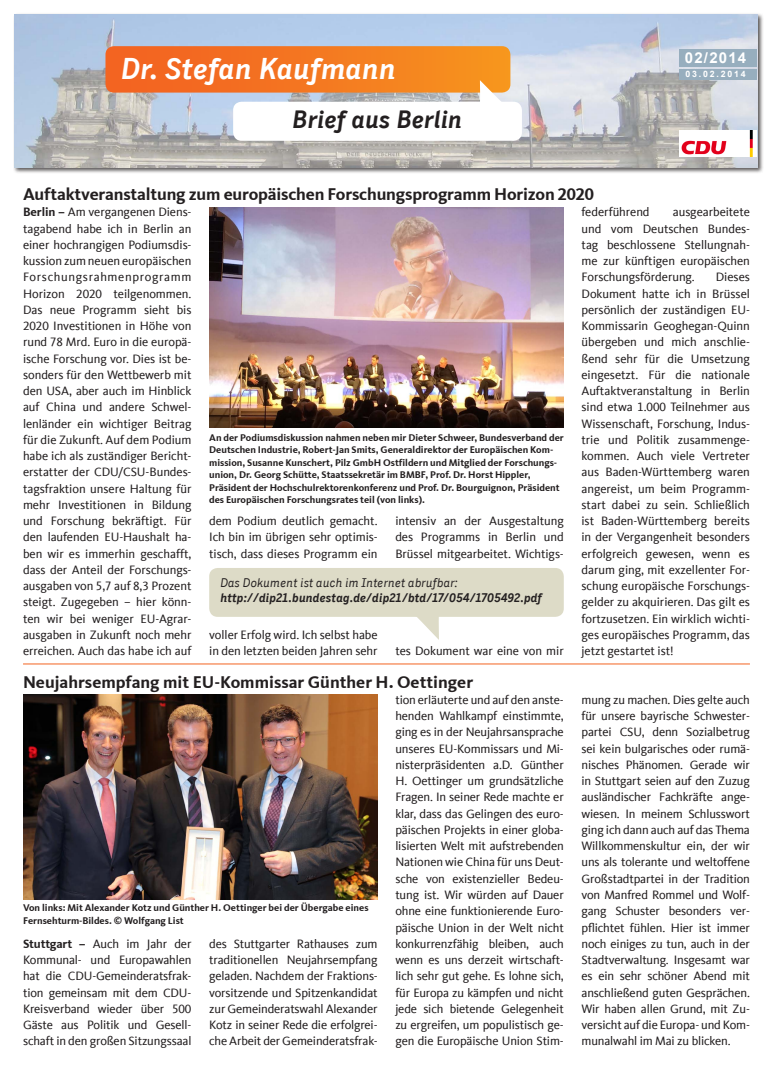
<style>
.page{position:relative;width:773px;height:1081px;background:#fff}
.page>*{position:absolute;margin:0;border:0;box-sizing:border-box;transform-origin:0 0}
.Infobox_Überschrift{font:italic 700 30px "CDU Skopex";color:#fff}
.Infobox_Überschrift-2{font:italic 700 25px "CDU Skopex";color:#231f20}
.Überschrift{font:700 17.5px "CDU Kievit Tab";letter-spacing:-.01em;color:#231f20}
.t1{font:700 15px "Arial";letter-spacing:.08em;color:#fff}
.Fließtext{font:12.5px/16.2px "CDU Kievit Tab";letter-spacing:-.005em;color:#231f20;text-align:justify}
.Sprechblase_fett{font:italic 700 12.5px "CDU Skopex";color:#231f20}
.Sprechblase_fett-2{font:italic 12.5px "CDU Skopex";color:#231f20}
.Bildunterschrift{font:700 10px/12.5px "CDU Kievit Tab";color:#231f20}
.t2{font:700 8.75px "Arial";letter-spacing:.21em;color:#fff}
.s1{font-weight:700}
</style>
<div class="page">
<div style="left:209px;top:568px;width:354px;height:49px;background:#dddbc7;border-radius:9px"></div>
<svg style="left:417px;top:617px;width:22px;height:23px"></svg>
<img style="left:209px;top:207px;width:354px;height:221px">
<img style="left:23px;top:694px;width:354px;height:205px">
<hr style="left:23px;top:663px;width:726px;height:1px;background:#f36421">
<div style="left:13px;top:13px;width:750px;height:161px;background:#231f20;opacity:.75"></div>
<img style="left:14px;top:14px;width:742px;height:154px">
<img style="left:679px;top:131px;width:77px;height:26px">
<div style="left:233px;top:102px;width:289px;height:39px;background:#fff;border-radius:9px"></div>
<svg style="left:105px;top:46px;width:405px;height:62px;background:#ea9051"></svg>
<div style="left:679px;top:49px;width:77px;height:18px;background:#97aebe"></div>
<div style="left:679px;top:69px;width:77px;height:10px;background:#97aebe"></div>
<p class="Infobox_Überschrift" style="left:121px;top:51px;width:276px">Dr. Stefan Kaufmann</p>
<p class="Infobox_Überschrift-2" style="left:292px;top:105px;width:171px">Brief aus Berlin</p>
<p class="Überschrift" style="left:23px;top:184px;width:572px">Auftaktveranstaltung zum europäischen Forschungsprogramm Horizon 2020</p>
<p class="t1" style="left:684px;top:48px;width:63px">02/2014</p>
<p class="t2" style="left:685px;top:68px;width:62px">03.02.2014</p>
<p class="Fließtext" style="left:23px;top:204px;width:170px"><span class="s1">Berlin –</span> Am vergangenen Diens&shy;tagabend habe ich in Berlin an einer hochrangigen Podiumsdis&shy;kussion zum neuen europäischen Forschungsrahmenprogramm Horizon 2020 teilgenommen.<br>Das neue Programm sieht bis 2020 Investitionen in Höhe von rund 78 Mrd. Euro in die europä&shy;ische Forschung vor. Dies ist be&shy;sonders für den Wettbewerb mit den USA, aber auch im Hinblick auf China und andere Schwel&shy;lenländer ein wichtiger Beitrag für die Zukunft. Auf dem Podium habe ich als zuständiger Bericht&shy;erstatter der CDU/CSU-Bundes&shy;tagsfraktion unsere Haltung für mehr Investitionen in Bildung und Forschung bekräftigt. Für den laufenden EU-Haushalt ha&shy;ben wir es immerhin geschafft, dass der Anteil der Forschungs&shy;ausgaben von 5,7 auf 8,3 Prozent steigt. Zugegeben – hier könn&shy;ten wir bei weniger EU-Agrar&shy;ausgaben in Zukunft noch mehr erreichen. Auch das habe ich auf</p>
<p class="Bildunterschrift" style="left:209px;top:431px;width:356px">An der Podiumsdiskussion nahmen neben mir Dieter Schweer, Bundesverband der Deutschen Industrie, Robert-Jan Smits, Generaldirektor der Europäischen Kom&shy;mission, Susanne Kunschert, Pilz GmbH Ostfildern und Mitglied der Forschungs&shy;union, Dr. Georg Schütte, Staatssekretär im BMBF, Prof. Dr. Horst Hippler, Präsident der Hochschulrektorenkonferenz und Prof. Dr. Bourguignon, Präsident des Europäischen Forschungsrates teil (von links).</p>
<p class="Fließtext" style="left:209px;top:513px;width:170px">dem Podium deutlich gemacht.<br>Ich bin im übrigen sehr optimis&shy;tisch, dass dieses Programm ein</p>
<p class="Fließtext" style="left:395px;top:513px;width:170px">intensiv an der Ausgestaltung des Programms in Berlin und Brüssel mitgearbeitet. Wichtigs-</p>
<p class="Sprechblase_fett-2" style="left:220px;top:575px;width:239px">Das Dokument ist auch im Internet abrufbar:</p>
<p class="Sprechblase_fett" style="left:220px;top:590px;width:323px">http://dip21.bundestag.de/dip21/btd/17/054/1705492.pdf</p>
<p class="Fließtext" style="left:209px;top:627px;width:170px">voller Erfolg wird. Ich selbst habe in den letzten beiden Jahren sehr</p>
<p class="Fließtext" style="left:395px;top:643px;width:170px">tes Dokument war eine von mir</p>
<p class="Überschrift" style="left:23px;top:671px;width:451px">Neujahrsempfang mit EU-Kommissar Günther H. Oettinger</p>
<p class="Fließtext" style="left:581px;top:204px;width:70px">federführend</p>
<p class="Fließtext" style="left:581px;top:204px;width:170px;text-indent:91px">ausgearbeitete und vom Deutschen Bundes&shy;tag beschlossene Stellungnah&shy;me zur künftigen europäischen Forschungsförderung.</p>
<p class="Fließtext" style="left:581px;top:269px;width:170px;text-indent:134px">Dieses Dokument hatte ich in Brüssel persönlich der zuständigen EU-Kommissarin Geoghegan-Quinn übergeben und mich anschlie&shy;ßend sehr für die Umsetzung eingesetzt. Für die nationale Auftaktveranstaltung in Berlin sind etwa 1.000 Teilnehmer aus Wissenschaft, Forschung, Indus&shy;trie und Politik zusammenge&shy;kommen. Auch viele Vertreter aus Baden-Württemberg waren angereist, um beim Programm&shy;start dabei zu sein. Schließlich ist Baden-Württemberg bereits in der Vergangenheit besonders erfolgreich gewesen, wenn es darum ging, mit exzellenter For&shy;schung europäische Forschungs&shy;gelder zu akquirieren. Das gilt es fortzusetzen. Ein wirklich wichti&shy;ges europäisches Programm, das jetzt gestartet ist!</p>
<p class="Bildunterschrift" style="left:23px;top:902px;width:347px">Von links: Mit Alexander Kotz und Günther H. Oettinger bei der Übergabe eines<br>Fernsehturm-Bildes. © Wolfgang List</p>
<p class="Fließtext" style="left:23px;top:935px;width:170px"><span class="s1">Stuttgart –</span> Auch im Jahr der Kommunal- und Europawahlen hat die CDU-Gemeinderatsfrak&shy;tion gemeinsam mit dem CDU-Kreisverband wieder über 500<br>Gäste aus Politik und Gesell&shy;schaft in den großen Sitzungssaal</p>
<p class="Fließtext" style="left:209px;top:935px;width:170px">des Stuttgarter Rathauses zum traditionellen Neujahrsempfang geladen. Nachdem der Fraktions&shy;vorsitzende und Spitzenkandidat zur Gemeinderatswahl Alexander Kotz in seiner Rede die erfolgrei&shy;che Arbeit der Gemeinderatsfrak-</p>
<p class="Fließtext" style="left:395px;top:692px;width:170px">tion erläuterte und auf den anste&shy;henden Wahlkampf einstimmte, ging es in der Neujahrsansprache unseres EU-Kommissars und Mi&shy;nisterpräsidenten a.D. Günther H. Oettinger um grundsätzliche Fragen. In seiner Rede machte er klar, dass das Gelingen des euro&shy;päischen Projekts in einer globa&shy;lisierten Welt mit aufstrebenden Nationen wie China für uns Deut&shy;sche von existenzieller Bedeu&shy;tung ist. Wir würden auf Dauer ohne eine funktionierende Euro&shy;päische Union in der Welt nicht konkurrenzfähig bleiben, auch wenn es uns derzeit wirtschaft&shy;lich sehr gut gehe. Es lohne sich, für Europa zu kämpfen und nicht jede sich bietende Gelegenheit zu ergreifen, um populistisch ge&shy;gen die Europäische Union Stim-</p>
<p class="Fließtext" style="left:581px;top:692px;width:170px">mung zu machen. Dies gelte auch für unsere bayrische Schwester&shy;partei CSU, denn Sozialbetrug sei kein bulgarisches oder rumä&shy;nisches Phänomen. Gerade wir in Stuttgart seien auf den Zuzug ausländischer Fachkräfte ange&shy;wiesen. In meinem Schlusswort ging ich dann auch auf das Thema Willkommenskultur ein, der wir uns als tolerante und weltoffene Großstadtpartei in der Tradition von Manfred Rommel und Wolf&shy;gang Schuster besonders ver&shy;pflichtet fühlen. Hier ist immer noch einiges zu tun, auch in der Stadtverwaltung. Insgesamt war es ein sehr schöner Abend mit anschließend guten Gesprächen.<br>Wir haben allen Grund, mit Zu&shy;versicht auf die Europa- und Kom&shy;munalwahl im Mai zu blicken.</p>
</div>
